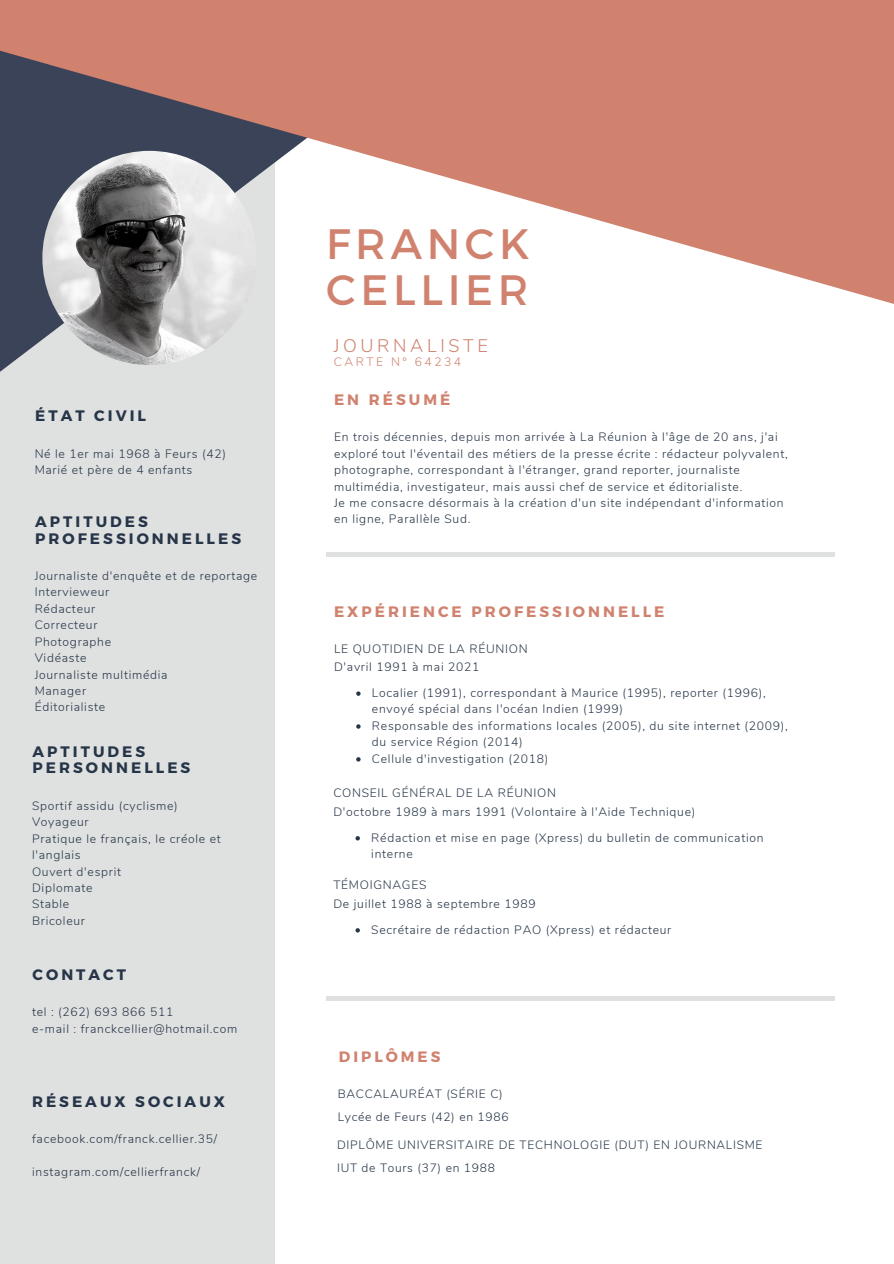
<style>
.page{position:relative;width:894px;height:1264px;background:#fff}
.page>*{position:absolute;margin:0;border:0;box-sizing:border-box;transform-origin:0 0}
.t1{font:42.45px/46px "Montserrat";letter-spacing:.11em;color:#d0826f}
.t2{font:300 18.15px "Nunito";letter-spacing:.2em;color:#d0826f}
.t3{font:700 15.15px/16.5px "Montserrat";letter-spacing:.2em;color:#263547}
.t4{font:700 15.15px "Montserrat";letter-spacing:.2em;color:#d0826f}
.t5{font:700 15px "Montserrat";letter-spacing:.2em;color:#d0826f}
.t6{font:300 12.15px/16.5px "Nunito";letter-spacing:.06em;color:#263547}
.t7{font:300 12.15px "Nunito";letter-spacing:.2em;color:#d0826f}
.t8{font:300 12px/22.8px "Nunito";letter-spacing:.06em;color:#263547}
</style>
<div class="page">
<div style="left:0;top:49px;width:274px;height:1214px;background:#dfe0e0"></div>
<hr style="left:326px;top:553px;width:508px;height:4px;background:#dfe0e0">
<svg style="left:356px;top:691px;width:4px;height:4px"></svg>
<svg style="left:356px;top:724px;width:4px;height:4px"></svg>
<svg style="left:356px;top:757px;width:4px;height:4px"></svg>
<svg style="left:355px;top:836px;width:5px;height:4px"></svg>
<svg style="left:0;top:338px;width:275px;height:122px"></svg>
<img style="left:42px;top:151px;width:214px;height:214px;border-radius:50%">
<svg style="left:0;top:0;width:893px;height:338px;fill:#d0826f"></svg>
<hr style="left:326px;top:996px;width:508px;height:4px;background:#dfe0e0">
<svg style="left:355px;top:928px;width:5px;height:4px"></svg>
<p class="t3" style="left:35px;top:407px;width:112px">ÉTAT CIVIL</p>
<p class="t6" style="left:35px;top:445px;width:193px">Né le 1er mai 1968 à Feurs (42)<br>Marié et père de 4 enfants</p>
<p class="t3" style="left:35px;top:513px;width:207px">APTITUDES<br>PROFESSIONNELLES</p>
<p class="t6" style="left:35px;top:567px;width:224px">Journaliste d'enquête et de reportage<br>Intervieweur<br>Rédacteur<br>Correcteur<br>Photographe<br>Vidéaste<br>Journaliste multimédia<br>Manager<br>Éditorialiste</p>
<p class="t3" style="left:33px;top:742px;width:159px">APTITUDES<br>PERSONNELLES</p>
<p class="t6" style="left:32px;top:797px;width:190px">Sportif assidu (cyclisme)<br>Voyageur<br>Pratique le français, le créole et l'anglais<br>Ouvert d'esprit<br>Diplomate<br>Stable<br>Bricoleur</p>
<p class="t3" style="left:33px;top:966px;width:95px">CONTACT</p>
<p class="t6" style="left:32px;top:1004px;width:207px">tel : (262) 693 866 511<br>e-mail : franckcellier@hotmail.com</p>
<p class="t3" style="left:32px;top:1092px;width:194px">RÉSEAUX SOCIAUX</p>
<p class="t6" style="left:32px;top:1130px;width:186px">facebook.com/franck.cellier.35/</p>
<p class="t6" style="left:32px;top:1163px;width:169px">instagram.com/cellierfranck/</p>
<h1 class="t1" style="left:326px;top:218px;width:205px">FRANCK<br>CELLIER</h1>
<h2 class="t2" style="left:334px;top:333px;width:156px">JOURNALISTE</h2>
<p class="t7" style="left:334px;top:353px;width:129px">CARTE N° 64234</p>
<p class="t4" style="left:334px;top:389px;width:118px">EN RÉSUMÉ</p>
<p class="t6" style="left:334px;top:429px;width:455px">En trois décennies, depuis mon arrivée à La Réunion à l'âge de 20 ans, j'ai exploré tout l'éventail des métiers de la presse écrite : rédacteur polyvalent, photographe, correspondant à l'étranger, grand reporter, journaliste multimédia, investigateur, mais aussi chef de service et éditorialiste.<br>Je me consacre désormais à la création d'un site indépendant d'information en ligne, Parallèle Sud.</p>
<p class="t4" style="left:334px;top:601px;width:332px">EXPÉRIENCE PROFESSIONNELLE</p>
<p class="t6" style="left:334px;top:639px;width:195px;line-height:18.6px">LE QUOTIDIEN DE LA RÉUNION<br>D'avril 1991 à mai 2021</p>
<p class="t6" style="left:372px;top:684px;width:417px">Localier (1991), correspondant à Maurice (1995), reporter (1996), envoyé spécial dans l'océan Indien (1999)<br>Responsable des informations locales (2005), du site internet (2009), du service Région (2014)<br>Cellule d'investigation (2018)</p>
<p class="t6" style="left:333px;top:784px;width:363px;line-height:18.6px">CONSEIL GÉNÉRAL DE LA RÉUNION<br>D'octobre 1989 à mars 1991 (Volontaire à l'Aide Technique)</p>
<p class="t6" style="left:371px;top:829px;width:393px">Rédaction et mise en page (Xpress) du bulletin de communication interne</p>
<p class="t6" style="left:333px;top:876px;width:204px;line-height:18.6px">TÉMOIGNAGES<br>De juillet 1988 à septembre 1989</p>
<p class="t6" style="left:371px;top:921px;width:301px">Secrétaire de rédaction PAO (Xpress) et rédacteur</p>
<p class="t5" style="left:339px;top:1046px;width:103px">DIPLÔMES</p>
<p class="t8" style="left:337px;top:1082px;width:172px">BACCALAURÉAT (SÉRIE C)<br>Lycée de Feurs (42) en 1986</p>
<p class="t8" style="left:337px;top:1133px;width:427px">DIPLÔME UNIVERSITAIRE DE TECHNOLOGIE (DUT) EN JOURNALISME<br>IUT de Tours (37) en 1988</p>
</div>
